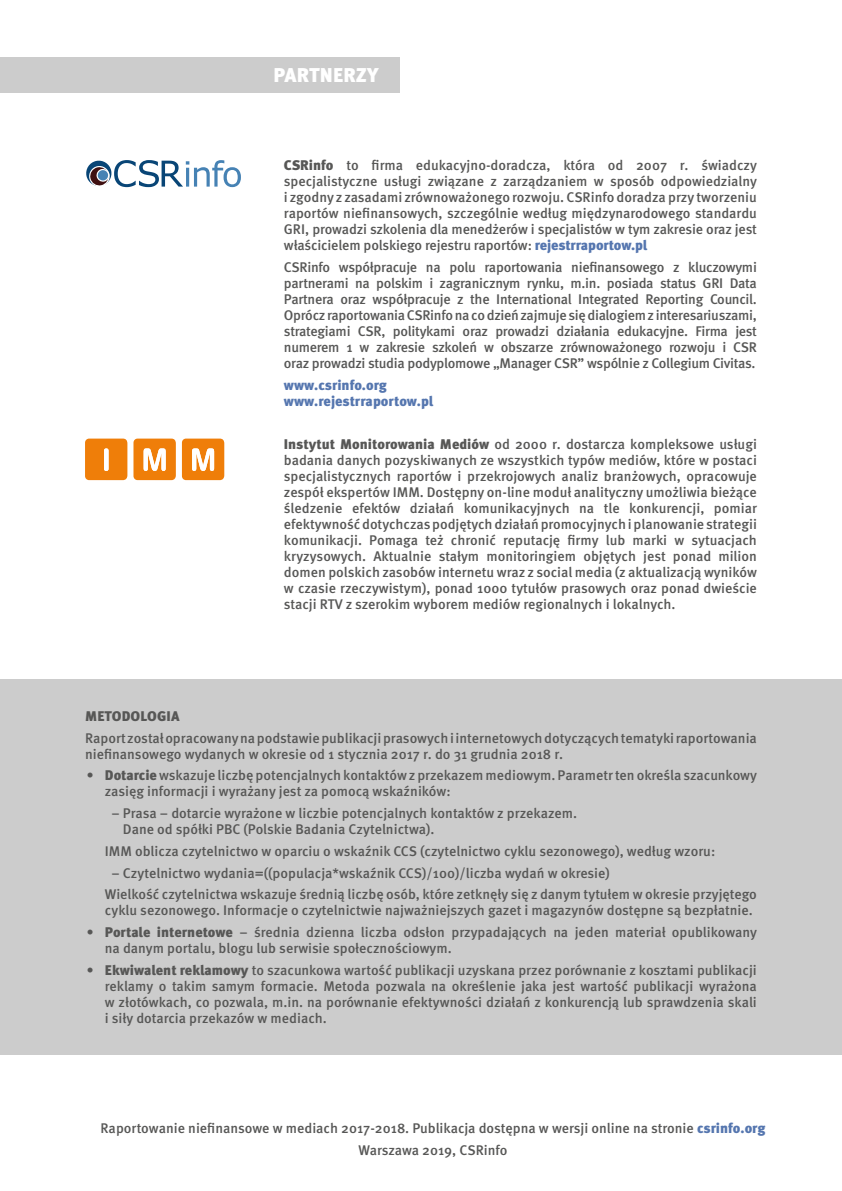
<style>
.page{position:relative;width:842px;height:1191px;background:#fff}
.page>*{position:absolute;margin:0;border:0;box-sizing:border-box;transform-origin:0 0}
.t1{font:900 20px "Meta Pro";letter-spacing:.01em;color:#fff}
.t2{font:500 14px/16px "Meta Pro";letter-spacing:-.005em;color:#575756}
.t3{font:900 14px/16px "Meta Pro";letter-spacing:-.005em;color:#5576af}
.t4{font:900 14px "Meta Pro";letter-spacing:.01em;color:#575756}
.s1{font-weight:900}
.s2{font-weight:900;color:#5576af}
</style>
<div class="page">
<div style="left:0;top:679px;width:842px;height:375px;background:#ccc"></div>
<svg style="left:86px;top:160px;width:155px;height:27px"></svg>
<div style="left:85px;top:438px;width:42px;height:42px;background:#ef7e09"></div>
<div style="left:104px;top:448px;width:5px;height:23px;background:#fff;border-radius:2px"></div>
<svg style="left:133px;top:438px;width:43px;height:42px"></svg>
<svg style="left:182px;top:438px;width:42px;height:42px"></svg>
<div style="left:0;top:57px;width:400px;height:35px;background:#ccc"></div>
<h1 class="t1" style="left:273px;top:59px;width:107px">PARTNERZY</h1>
<p class="t2" style="left:284px;top:156px;width:475px;text-align:justify"><span class="s1">CSRinfo</span> to firma edukacyjno-doradcza, która od 2007 r. świadczy specjalistyczne usługi związane z zarządzaniem w sposób odpowiedzialny i zgodny z zasadami zrównoważonego rozwoju. CSRinfo doradza przy tworzeniu raportów niefinansowych, szczególnie według międzynarodowego standardu GRI, prowadzi szkolenia dla menedżerów i specjalistów w tym zakresie oraz jest właścicielem polskiego rejestru raportów: <span class="s2">rejestrraportow.pl</span></p>
<p class="t2" style="left:284px;top:258px;width:475px;text-align:justify">CSRinfo współpracuje na polu raportowania niefinansowego z kluczowymi partnerami na polskim i zagranicznym rynku, m.in. posiada status GRI Data Partnera oraz współpracuje z the International Integrated Reporting Council.<br>Oprócz raportowania CSRinfo na co dzień zajmuje się dialogiem z interesariuszami, strategiami CSR, politykami oraz prowadzi działania edukacyjne. Firma jest numerem 1 w zakresie szkoleń w obszarze zrównoważonego rozwoju i CSR oraz prowadzi studia podyplomowe „Manager CSR” wspólnie z Collegium Civitas.</p>
<p class="t3" style="left:284px;top:376px;width:151px">www.csrinfo.org www.rejestrraportow.pl</p>
<p class="t2" style="left:284px;top:435px;width:475px;text-align:justify"><span class="s1">Instytut Monitorowania Mediów</span> od 2000 r. dostarcza kompleksowe usługi badania danych pozyskiwanych ze wszystkich typów mediów, które w postaci specjalistycznych raportów i przekrojowych analiz branżowych, opracowuje zespół ekspertów IMM. Dostępny on-line moduł analityczny umożliwia bieżące śledzenie efektów działań komunikacyjnych na tle konkurencji, pomiar efektywność dotychczas podjętych działań promocyjnych i planowanie strategii komunikacji. Pomaga też chronić reputację firmy lub marki w sytuacjach kryzysowych. Aktualnie stałym monitoringiem objętych jest ponad milion domen polskich zasobów internetu wraz z social media (z aktualizacją wyników w czasie rzeczywistym), ponad 1000 tytułów prasowych oraz ponad dwieście stacji RTV z szerokim wyborem mediów regionalnych i lokalnych.</p>
<p class="t4" style="left:85px;top:705px;width:96px">METODOLOGIA</p>
<p class="t2" style="left:85px;top:729px;width:673px">Raport został opracowany na podstawie publikacji prasowych i internetowych dotyczących tematyki raportowania niefinansowego wydanych w okresie od 1 stycznia 2017 r. do 31 grudnia 2018 r.</p>
<p class="t2" style="left:105px;top:766px;width:654px;text-indent:-18px"><span class="s1">• Dotarcie</span> wskazuje liczbę potencjalnych kontaktów z przekazem mediowym. Parametr ten określa szacunkowy zasięg informacji i wyrażany jest za pomocą wskaźników:</p>
<p class="t2" style="left:123px;top:804px;width:456px;text-indent:-11px">– Prasa – dotarcie wyrażone w liczbie potencjalnych kontaktów z przekazem.<br>Dane od spółki PBC (Polskie Badania Czytelnictwa).</p>
<p class="t2" style="left:105px;top:842px;width:612px">IMM oblicza czytelnictwo w oparciu o wskaźnik CCS (czytelnictwo cyklu sezonowego), według wzoru:</p>
<p class="t2" style="left:105px;top:861px;width:653px;line-height:21.7px;text-indent:7px">– Czytelnictwo wydania=((populacja*wskaźnik CCS)/100)/liczba wydań w okresie)<br>Wielkość czytelnictwa wskazuje średnią liczbę osób, które zetknęły się z danym tytułem w okresie przyjętego</p>
<p class="t2" style="left:105px;top:901px;width:649px">cyklu sezonowego. Informacje o czytelnictwie najważniejszych gazet i magazynów dostępne są bezpłatnie.</p>
<p class="t2" style="left:105px;top:923px;width:654px;text-indent:-18px"><span class="s1">• Portale internetowe</span> – średnia dzienna liczba odsłon przypadających na jeden materiał opublikowany na danym portalu, blogu lub serwisie społecznościowym.</p>
<p class="t2" style="left:105px;top:960px;width:653px;text-align:justify;text-indent:-18px"><span class="s1">• Ekwiwalent reklamowy</span> to szacunkowa wartość publikacji uzyskana przez porównanie z kosztami publikacji reklamy o takim samym formacie. Metoda pozwala na określenie jaka jest wartość publikacji wyrażona w złotówkach, co pozwala, m.in. na porównanie efektywności działań z konkurencją lub sprawdzenia skali i siły dotarcia przekazów w mediach.</p>
<p class="t2" style="left:101px;top:1116px;width:666px;line-height:21.7px;text-align:center">Raportowanie niefinansowe w mediach 2017-2018. Publikacja dostępna w wersji online na stronie <span class="s2">csrinfo.org<br></span>Warszawa 2019, CSRinfo</p>
</div>
